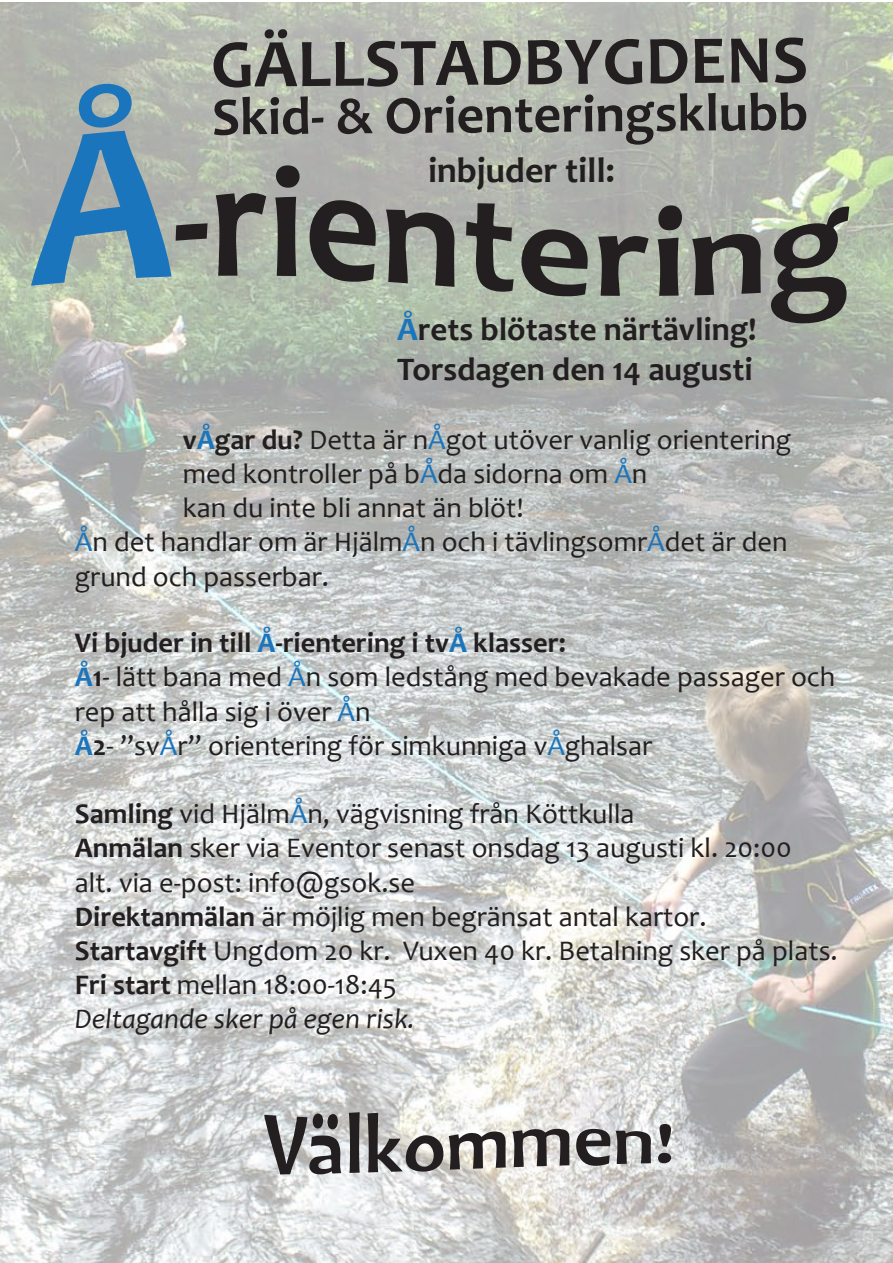
<style>
.page{position:relative;width:893px;height:1263px;background:#fff}
.page>*{position:absolute;margin:0;border:0;box-sizing:border-box;transform-origin:0 0}
.t1{font:700 69px "Candara";letter-spacing:-.01em;color:#231f20}
.t2{font:700 54px "Candara";letter-spacing:-.01em;color:#231f20}
.t3{font:700 36px "Candara";color:#231f20}
.t4{font:700 33px/39.6px "Candara";color:#231f20}
.t5{font:28.5px/34.2px "Candara";color:#231f20}
.s1{color:#1b75bc}
.s2{font-weight:700}
.s3{font-weight:700;color:#1b75bc}
.s4{font-style:italic}
</style>
<div class="page">
<img style="left:0;top:2px;width:893px;height:1261px">
<svg style="left:31px;top:84px;width:177px;height:202px;background:#82a0af"></svg>
<svg style="left:216px;top:193px;width:50px;height:83px;background:#6e6f69"></svg>
<svg style="left:275px;top:165px;width:25px;height:111px;background:#51504e"></svg>
<svg style="left:310px;top:199px;width:66px;height:83px;background:#5e5f5a"></svg>
<svg style="left:386px;top:210px;width:68px;height:77px;background:#63645f"></svg>
<svg style="left:466px;top:203px;width:48px;height:89px;background:#6f726b"></svg>
<svg style="left:521px;top:228px;width:67px;height:69px;background:#60625c"></svg>
<svg style="left:598px;top:236px;width:51px;height:60px;background:#6c6f68"></svg>
<svg style="left:658px;top:205px;width:24px;height:91px;background:#4d4d49"></svg>
<svg style="left:692px;top:234px;width:69px;height:61px;background:#5f5f5b"></svg>
<svg style="left:771px;top:206px;width:78px;height:118px;background:#72766b"></svg>
<svg style="left:264px;top:1113px;width:77px;height:61px;background:#868686"></svg>
<svg style="left:349px;top:1112px;width:11px;height:61px"></svg>
<svg style="left:368px;top:1113px;width:75px;height:59px;background:#989693"></svg>
<svg style="left:449px;top:1131px;width:57px;height:38px;background:#827f7b"></svg>
<svg style="left:512px;top:1129px;width:57px;height:38px;background:#7f7c7b"></svg>
<svg style="left:576px;top:1129px;width:34px;height:37px"></svg>
<svg style="left:616px;top:1130px;width:35px;height:34px"></svg>
<svg style="left:658px;top:1124px;width:13px;height:39px"></svg>
<h1 class="t1" style="left:211px;top:19px;width:600px">GÄLLSTADBYGDENS</h1>
<h2 class="t2" style="left:212px;top:81px;width:598px">Skid- &amp; Orienteringsklubb</h2>
<p class="t3" style="left:428px;top:148px;width:188px">inbjuder till:</p>
<p class="t4" style="left:397px;top:309px;width:361px"><span class="s1">Å</span>rets blötaste närtävling!<br>Torsdagen den 14 augusti</p>
<p class="t5" style="left:183px;top:422px;width:610px"><span class="s2">v</span><span class="s3">Å</span><span class="s2">gar du?</span> Detta är n<span class="s1">Å</span>got utöver vanlig orientering</p>
<p class="t5" style="left:183px;top:456px;width:466px">med kontroller på b<span class="s1">Å</span>da sidorna om <span class="s1">Å</span>n</p>
<p class="t5" style="left:183px;top:490px;width:342px">kan du inte bli annat än blöt!</p>
<p class="t5" style="left:75px;top:525px;width:714px"><span class="s1">Å</span>n det handlar om är Hjälm<span class="s1">Å</span>n och i tävlingsomr<span class="s1">Å</span>det är den</p>
<p class="t5" style="left:75px;top:559px;width:256px">grund och passerbar.</p>
<p class="t5" style="left:75px;top:625px;width:762px"><span class="s2">Vi bjuder in till</span> <span class="s3">Å</span><span class="s2">-rientering i tv</span><span class="s3">Å</span> <span class="s2">klasser:<br></span><span class="s3">Å</span><span class="s2">1</span>- lätt bana med <span class="s1">Å</span>n som ledstång med bevakade passager och rep att hålla sig i över <span class="s1">Å</span>n<br><span class="s3">Å</span><span class="s2">2</span>- ”sv<span class="s1">Å</span>r” orientering för simkunniga v<span class="s1">Å</span>ghalsar</p>
<p class="t5" style="left:75px;top:796px;width:764px"><span class="s2">Samling</span> vid Hjälm<span class="s1">Å</span>n, vägvisning från Köttkulla<br><span class="s2">Anmälan</span> sker via Eventor senast onsdag 13 augusti kl. 20:00<br>alt. via e-post: info@gsok.se<br><span class="s2">Direktanmälan</span> är möjlig men begränsat antal kartor.<br><span class="s2">Startavgift</span> Ungdom 20 kr. Vuxen 40 kr. Betalning sker på plats.<br><span class="s2">Fri start</span> mellan 18:00-18:45<br><span class="s4">Deltagande sker på egen risk.</span></p>
</div>
